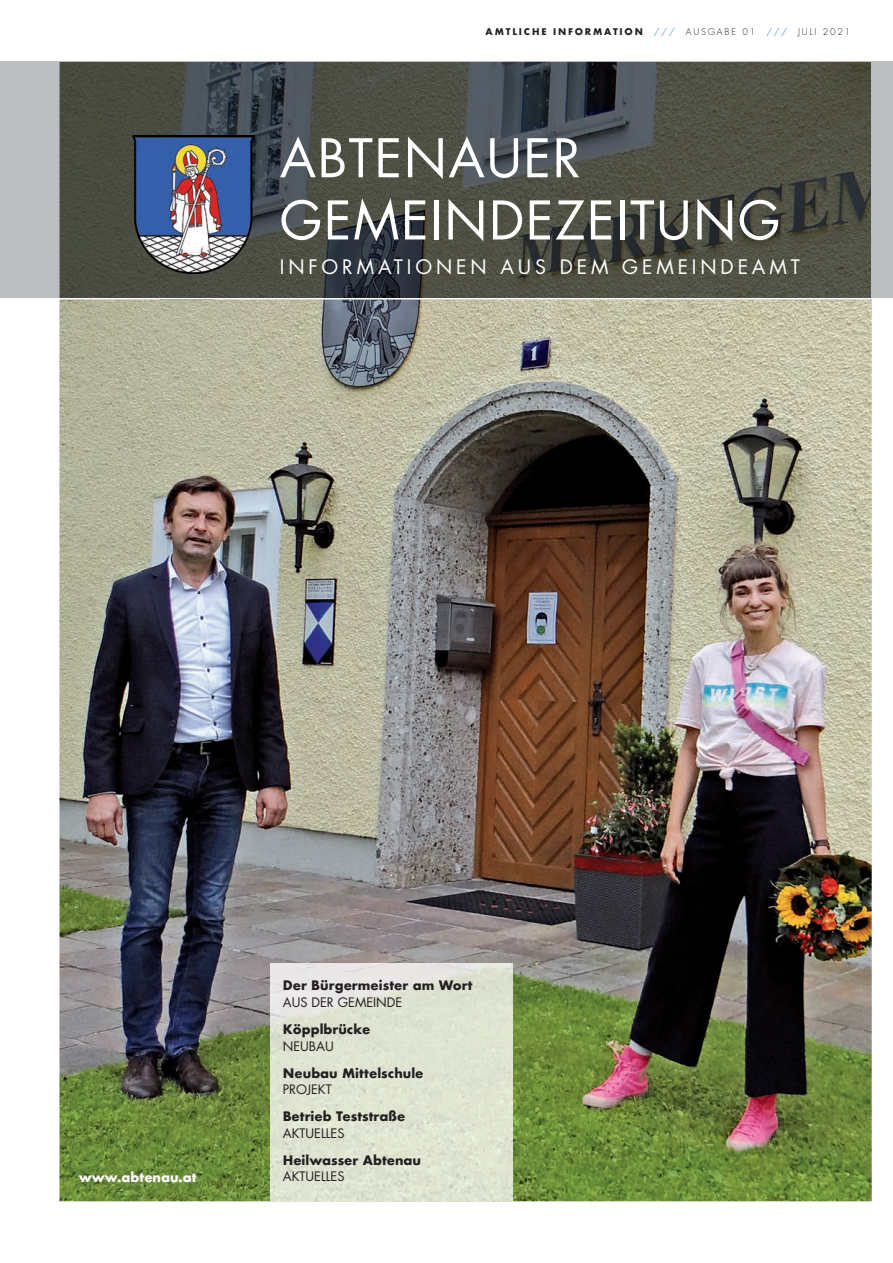
<style>
.page{position:relative;width:893px;height:1263px;background:#fff}
.page>*{position:absolute;margin:0;border:0;box-sizing:border-box;transform-origin:0 0}
.t1{font:51.9px/62.2px "Futura";letter-spacing:.03em;color:#fff}
.t2{font:19.5px "Futura";letter-spacing:.2em;color:#fff}
.t3{font:700 12.75px "Futura";color:#231f20}
.t4{font:12.75px "Futura";color:#231f20}
.t5{font:700 12.75px "Futura";color:#fff}
.t6{font:700 9px "Futura";letter-spacing:.2em;color:#231f20}
.s1{font-weight:300;color:#00679d}
.s2{font-weight:300}
</style>
<div class="page">
<img style="left:60px;top:299px;width:812px;height:902px">
<div style="left:0;top:62px;width:60px;height:237px;background:#bcbdc0"></div>
<img style="left:60px;top:62px;width:812px;height:94px">
<div style="left:60px;top:156px;width:101px;height:142px;background:#494c3f"></div>
<img style="left:212px;top:156px;width:660px;height:142px">
<img style="left:161px;top:273px;width:51px;height:25px">
<div style="left:872px;top:62px;width:21px;height:237px;background:#bcbdc0"></div>
<img style="left:270px;top:963px;width:242px;height:238px">
<hr style="left:0;top:298px;width:893px;height:1px;background:#fff">
<img style="left:133px;top:135px;width:122px;height:138px">
<p class="t6" style="left:486px;top:25px;width:366px">AMTLICHE INFORMATION <span class="s1">///</span> <span class="s2">AUSGABE 01</span> <span class="s1">///</span> <span class="s2">JULI 2021</span></p>
<h1 class="t1" style="left:280px;top:126px;width:502px">ABTENAUER<br>GEMEINDEZEITUNG</h1>
<h2 class="t2" style="left:280px;top:253px;width:522px">INFORMATIONEN AUS DEM GEMEINDEAMT</h2>
<p class="t3" style="left:283px;top:976px;width:191px">Der Bürgermeister am Wort</p>
<p class="t4" style="left:283px;top:993px;width:121px">AUS DER GEMEINDE</p>
<p class="t3" style="left:283px;top:1020px;width:89px">Köpplbrücke</p>
<p class="t4" style="left:283px;top:1037px;width:53px">NEUBAU</p>
<p class="t3" style="left:283px;top:1064px;width:142px">Neubau Mittelschule</p>
<p class="t4" style="left:283px;top:1081px;width:50px">PROJEKT</p>
<p class="t3" style="left:283px;top:1107px;width:124px">Betrieb Teststraße</p>
<p class="t4" style="left:283px;top:1124px;width:63px">AKTUELLES</p>
<p class="t3" style="left:283px;top:1151px;width:140px">Heilwasser Abtenau</p>
<p class="t5" style="left:79px;top:1168px;width:119px">www.abtenau.at</p>
<p class="t4" style="left:283px;top:1168px;width:63px">AKTUELLES</p>
</div>
